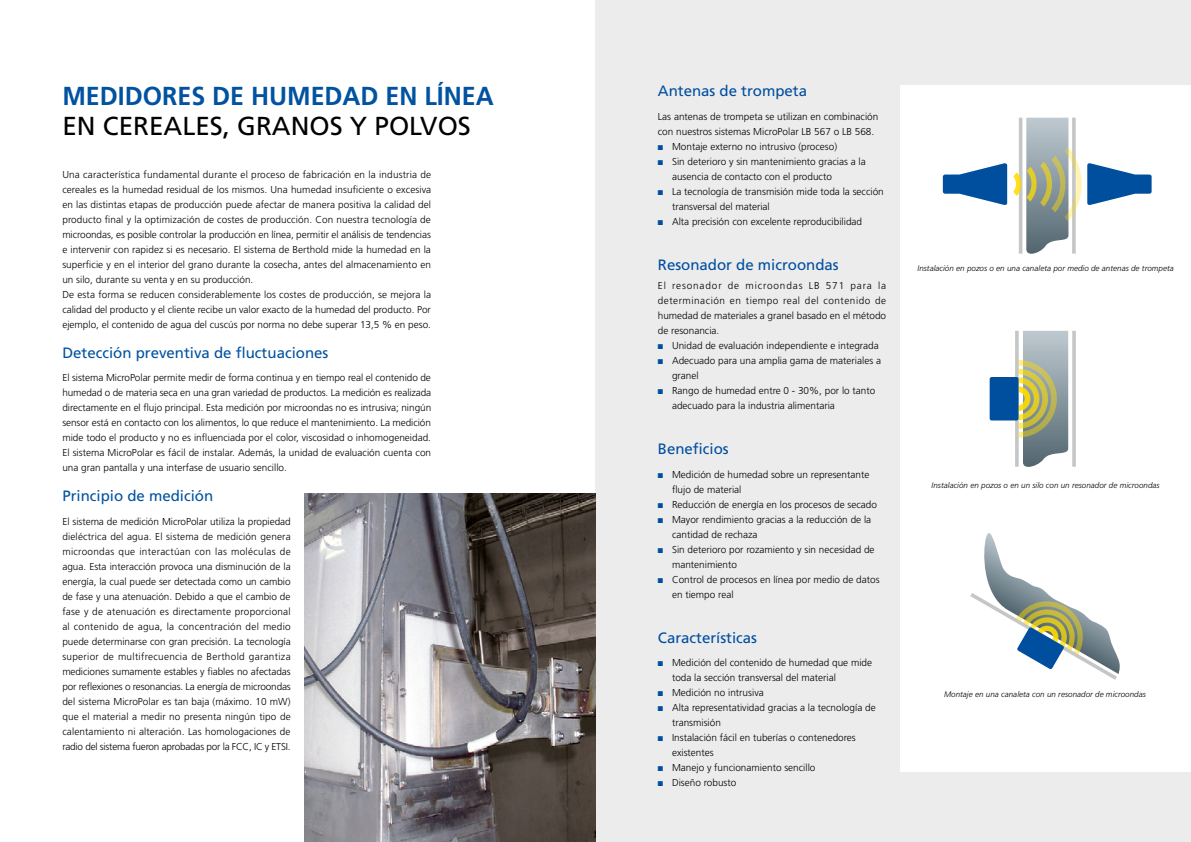
<style>
.page{position:relative;width:1191px;height:842px;background:#fff}
.page>*{position:absolute;margin:0;border:0;box-sizing:border-box;transform-origin:0 0}
.t1{font:700 26px "Frutiger LT Std";color:#0152a0;scale:.96 1}
.t2{font:26px "Frutiger LT Std";color:#000}
.t3{font:15px "Frutiger LT Std";color:#004e9e}
.t4{font:15px "Frutiger LT Std";color:#0152a0}
.t5{font:300 10px/15px "Frutiger LT Std";color:#000}
.t6{font:italic 300 8px "Frutiger LT Std";letter-spacing:.005em;color:#000}
.s1{color:#004e9e}
</style>
<div class="page">
<div style="left:595px;top:0;width:596px;height:842px;background:#ececed"></div>
<div style="left:900px;top:85px;width:291px;height:686px;background:#fff"></div>
<img style="left:305px;top:493px;width:290px;height:349px">
<hr style="left:1015px;top:331px;width:3px;height:136px;background:#c5c6c6">
<hr style="left:1072px;top:331px;width:3px;height:136px;background:#c5c6c6">
<svg style="left:1018px;top:331px;width:50px;height:136px"></svg>
<div style="left:989px;top:377px;width:29px;height:43px;background:#004e9e;border-radius:2px"></div>
<svg style="left:1087px;top:163px;width:64px;height:42px"></svg>
<svg style="left:943px;top:163px;width:64px;height:42px"></svg>
<svg style="left:1013px;top:118px;width:68px;height:136px"></svg>
<svg style="left:970px;top:533px;width:149px;height:147px"></svg>
<h1 class="t1" style="left:62px;top:80px;width:451px">MEDIDORES DE HUMEDAD EN LÍNEA</h1>
<h1 class="t2" style="left:62px;top:110px;width:410px">EN CEREALES, GRANOS Y POLVOS</h1>
<p class="t5" style="left:62px;top:167px;width:370px">Una característica fundamental durante el proceso de fabricación en la industria de cereales es la humedad residual de los mismos. Una humedad insuficiente o excesiva en las distintas etapas de producción puede afectar de manera positiva la calidad del producto final y la optimización de costes de producción. Con nuestra tecnología de microondas, es posible controlar la producción en línea, permitir el análisis de tendencias e intervenir con rapidez si es necesario. El sistema de Berthold mide la humedad en la superficie y en el interior del grano durante la cosecha, antes del almacenamiento en un silo, durante su venta y en su producción.<br>De esta forma se reducen considerablemente los costes de producción, se mejora la calidad del producto y el cliente recibe un valor exacto de la humedad del producto. Por ejemplo, el contenido de agua del cuscús por norma no debe superar 13,5 % en peso.</p>
<h2 class="t4" style="left:62px;top:344px;width:267px">Detección preventiva de fluctuaciones</h2>
<p class="t5" style="left:62px;top:370px;width:370px;text-align:justify">El sistema MicroPolar permite medir de forma continua y en tiempo real el contenido de humedad o de materia seca en una gran variedad de productos. La medición es realizada directamente en el flujo principal. Esta medición por microondas no es intrusiva; ningún sensor está en contacto con los alimentos, lo que reduce el mantenimiento. La medición mide todo el producto y no es influenciada por el color, viscosidad o inhomogeneidad.<br>El sistema MicroPolar es fácil de instalar. Además, la unidad de evaluación cuenta con una gran pantalla y una interfase de usuario sencillo.</p>
<h2 class="t4" style="left:62px;top:487px;width:152px">Principio de medición</h2>
<p class="t5" style="left:62px;top:514px;width:230px;text-align:justify">El sistema de medición MicroPolar utiliza la propiedad dieléctrica del agua. El sistema de medición genera microondas que interactúan con las moléculas de agua. Esta interacción provoca una disminución de la energía, la cual puede ser detectada como un cambio de fase y una atenuación. Debido a que el cambio de fase y de atenuación es directamente proporcional al contenido de agua, la concentración del medio puede determinarse con gran precisión. La tecnología superior de multifrecuencia de Berthold garantiza mediciones sumamente estables y fiables no afectadas por reflexiones o resonancias. La energía de microondas del sistema MicroPolar es tan baja (máximo. 10 mW) que el material a medir no presenta ningún tipo de calentamiento ni alteración. Las homologaciones de radio del sistema fueron aprobadas por la FCC, IC y ETSI.</p>
<h2 class="t3" style="left:658px;top:82px;width:151px">Antenas de trompeta</h2>
<p class="t5" style="left:658px;top:109px;width:222px">Las antenas de trompeta se utilizan en combinación con nuestros sistemas MicroPolar LB 567 o LB 568.</p>
<p class="t5" style="left:658px;top:139px;width:181px"><span class="s1">■</span> Montaje externo no intrusivo (proceso)</p>
<p class="t5" style="left:672px;top:154px;width:195px;text-indent:-14px"><span class="s1">■</span> Sin deterioro y sin mantenimiento gracias a la ausencia de contacto con el producto</p>
<p class="t5" style="left:672px;top:184px;width:213px;text-indent:-14px"><span class="s1">■</span> La tecnología de transmisión mide toda la sección transversal del material</p>
<p class="t5" style="left:658px;top:214px;width:206px"><span class="s1">■</span> Alta precisión con excelente reproducibilidad</p>
<h2 class="t3" style="left:658px;top:256px;width:182px">Resonador de microondas</h2>
<p class="t5" style="left:658px;top:278px;width:230px;text-align:justify">El resonador de microondas LB 571 para la determinación en tiempo real del contenido de humedad de materiales a granel basado en el método de resonancia.</p>
<p class="t5" style="left:658px;top:338px;width:222px"><span class="s1">■</span> Unidad de evaluación independiente e integrada</p>
<p class="t5" style="left:672px;top:353px;width:210px;text-indent:-14px"><span class="s1">■</span> Adecuado para una amplia gama de materiales a granel</p>
<p class="t5" style="left:672px;top:383px;width:205px;text-indent:-14px"><span class="s1">■</span> Rango de humedad entre 0 - 30%, por lo tanto adecuado para la industria alimentaria</p>
<h2 class="t3" style="left:658px;top:440px;width:72px">Beneficios</h2>
<p class="t5" style="left:672px;top:467px;width:199px;text-indent:-14px"><span class="s1">■</span> Medición de humedad sobre un representante flujo de material</p>
<p class="t5" style="left:658px;top:497px;width:221px"><span class="s1">■</span> Reducción de energía en los procesos de secado</p>
<p class="t5" style="left:672px;top:512px;width:201px;text-indent:-14px"><span class="s1">■</span> Mayor rendimiento gracias a la reducción de la cantidad de rechaza</p>
<p class="t5" style="left:672px;top:542px;width:204px;text-indent:-14px"><span class="s1">■</span> Sin deterioro por rozamiento y sin necesidad de mantenimiento</p>
<p class="t5" style="left:672px;top:572px;width:209px;text-indent:-14px"><span class="s1">■</span> Control de procesos en línea por medio de datos en tiempo real</p>
<h2 class="t3" style="left:658px;top:629px;width:101px">Características</h2>
<p class="t5" style="left:672px;top:655px;width:202px;text-indent:-14px"><span class="s1">■</span> Medición del contenido de humedad que mide toda la sección transversal del material</p>
<p class="t5" style="left:658px;top:685px;width:107px"><span class="s1">■</span> Medición no intrusiva</p>
<p class="t5" style="left:672px;top:700px;width:205px;text-indent:-14px"><span class="s1">■</span> Alta representatividad gracias a la tecnología de transmisión</p>
<p class="t5" style="left:672px;top:730px;width:185px;text-indent:-14px"><span class="s1">■</span> Instalación fácil en tuberías o contenedores existentes</p>
<p class="t5" style="left:658px;top:760px;width:159px"><span class="s1">■</span> Manejo y funcionamiento sencillo</p>
<p class="t5" style="left:658px;top:775px;width:80px"><span class="s1">■</span> Diseño robusto</p>
<p class="t6" style="left:917px;top:264px;width:258px">Instalación en pozos o en una canaleta por medio de antenas de trompeta</p>
<p class="t6" style="left:931px;top:480px;width:229px">Instalación en pozos o en un silo con un resonador de microondas</p>
<p class="t6" style="left:944px;top:690px;width:203px">Montaje en una canaleta con un resonador de microondas</p>
</div>
